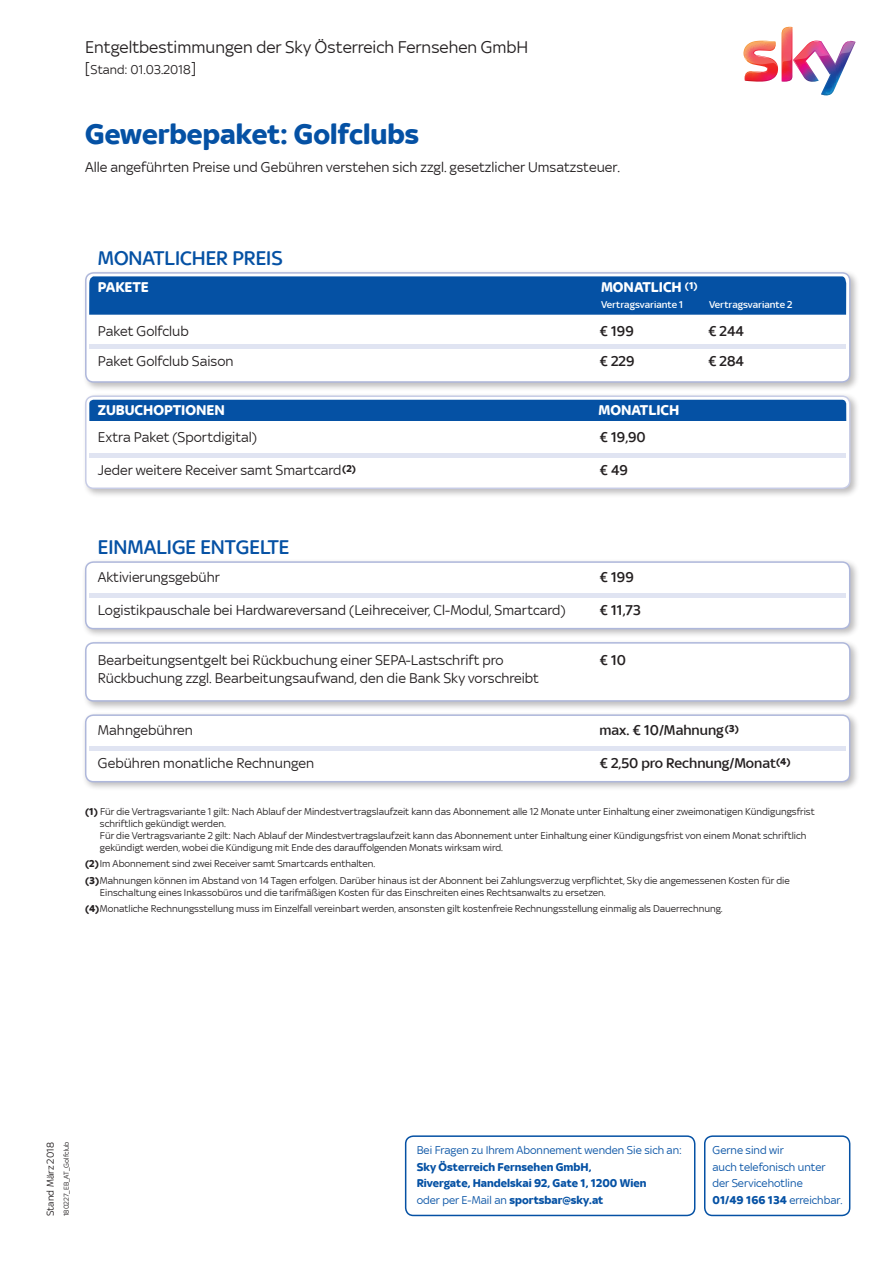
<style>
.page{position:relative;width:893px;height:1263px;background:#fff}
.page>*{position:absolute;margin:0;border:0;box-sizing:border-box;transform-origin:0 0}
.t1{font:700 30px "Sky Text";color:#0551a4}
.t2{font:500 21px "Sky Text";color:#0551a4}
.t3{font:18px "Sky Text";color:#231f20}
.NEU{font:15px "Sky Text";color:#231f20}
.NEU-2{font:500 15px "Sky Text";color:#231f20}
.t4{font:700 15px "Sky Text";color:#fff}
.t5{font:13.5px "Sky Text";color:#231f20}
.NEU-3{font:700 12px "Sky Text";color:#0551a4}
.NEU-4{font:12px "Sky Text";color:#0551a4}
.Abstand{font:10.5px/12px "Sky Text";color:#231f20}
.t6{font:500 10.5px "Sky Text";color:#fff}
.t7{font:7.5px "Sky Text";color:#231f20}
.s1{font-size:15px}
.s2{font-weight:700}
.s3{font-weight:400}
</style>
<div class="page">
<img style="left:743px;top:27px;width:113px;height:68px">
<div style="left:82px;top:392px;width:777px;height:106px;background:#231f20;opacity:.3"></div>
<div style="left:86px;top:396px;width:764px;height:92px;background:#fff;border-radius:8px"></div>
<div style="left:85px;top:395px;width:765px;height:94px;border:2px solid #c7cce6;border-radius:8px"></div>
<div style="left:82px;top:269px;width:777px;height:123px;background:#231f20;opacity:.3"></div>
<div style="left:86px;top:273px;width:764px;height:109px;background:#fff;border-radius:8px"></div>
<div style="left:85px;top:272px;width:765px;height:111px;border:2px solid #aeb7db;border-radius:8px"></div>
<div style="left:89px;top:276px;width:757px;height:39px;background:#0551a4"></div>
<div style="left:82px;top:558px;width:777px;height:81px;background:#231f20;opacity:.3"></div>
<div style="left:86px;top:562px;width:764px;height:67px;background:#fff;border-radius:8px"></div>
<div style="left:85px;top:561px;width:765px;height:68px;border:2px solid #aeb7db;border-radius:8px"></div>
<div style="left:82px;top:639px;width:777px;height:72px;background:#231f20;opacity:.3"></div>
<div style="left:86px;top:643px;width:764px;height:58px;background:#fff;border-radius:8px"></div>
<div style="left:85px;top:642px;width:765px;height:60px;border:2px solid #aeb7db;border-radius:8px"></div>
<div style="left:89px;top:400px;width:757px;height:21px;background:#0551a4"></div>
<div style="left:405px;top:1135px;width:290px;height:81px;border:2px solid #0551a4;border-radius:8px"></div>
<div style="left:704px;top:1135px;width:146px;height:81px;border:2px solid #0551a4;border-radius:8px"></div>
<div style="left:82px;top:711px;width:777px;height:81px;background:#231f20;opacity:.3"></div>
<div style="left:86px;top:715px;width:764px;height:67px;background:#fff;border-radius:8px"></div>
<div style="left:85px;top:714px;width:765px;height:68px;border:2px solid #aeb7db;border-radius:8px"></div>
<div style="left:89px;top:344px;width:757px;height:5px;background:#e0e4f2"></div>
<hr style="left:89px;top:453px;width:757px;height:4px;background:#e0e4f2">
<hr style="left:89px;top:593px;width:757px;height:4px;background:#e0e4f2">
<hr style="left:89px;top:746px;width:757px;height:4px;background:#e0e4f2">
<p class="t3" style="left:85px;top:37px;width:445px">Entgeltbestimmungen der Sky Österreich Fernsehen GmbH</p>
<p class="t5" style="left:85px;top:62px;width:113px"><span class="s1">[</span>Stand: 01.03.2018<span class="s1">]</span></p>
<p class="t1" style="left:85px;top:117px;width:336px">Gewerbepaket: Golfclubs</p>
<p class="NEU" style="left:85px;top:159px;width:536px">Alle angeführten Preise und Gebühren verstehen sich zzgl. gesetzlicher Umsatzsteuer.</p>
<p class="t2" style="left:98px;top:246px;width:186px">MONATLICHER PREIS</p>
<p class="t4" style="left:98px;top:278px;width:53px">PAKETE</p>
<p class="NEU" style="left:98px;top:322px;width:92px">Paket Golfclub</p>
<p class="NEU" style="left:98px;top:353px;width:137px">Paket Golfclub Saison</p>
<p class="t4" style="left:98px;top:402px;width:129px">ZUBUCHOPTIONEN</p>
<p class="NEU" style="left:98px;top:429px;width:161px">Extra Paket (Sportdigital)</p>
<p class="NEU" style="left:98px;top:462px;width:260px">Jeder weitere Receiver samt Smartcard<sup>(2)</sup></p>
<p class="t2" style="left:98px;top:536px;width:193px">EINMALIGE ENTGELTE</p>
<p class="NEU" style="left:98px;top:569px;width:123px">Aktivierungsgebühr</p>
<p class="NEU" style="left:98px;top:602px;width:469px">Logistikpauschale bei Hardwareversand (Leihreceiver, Cl-Modul, Smartcard)</p>
<p class="NEU" style="left:98px;top:652px;width:407px">Bearbeitungsentgelt bei Rückbuchung einer SEPA-Lastschrift pro</p>
<p class="NEU" style="left:98px;top:670px;width:443px">Rückbuchung zzgl. Bearbeitungsaufwand, den die Bank Sky vorschreibt</p>
<p class="NEU" style="left:98px;top:722px;width:97px">Mahngebühren</p>
<p class="NEU" style="left:98px;top:755px;width:218px">Gebühren monatliche Rechnungen</p>
<p class="t4" style="left:601px;top:278px;width:98px">MONATLICH <sup>(1)</sup></p>
<p class="t6" style="left:601px;top:299px;width:84px">Vertragsvariante 1</p>
<p class="t6" style="left:709px;top:299px;width:85px">Vertragsvariante 2</p>
<p class="NEU-2" style="left:600px;top:322px;width:36px">€ 199</p>
<p class="NEU-2" style="left:600px;top:353px;width:37px">€ 229</p>
<p class="t4" style="left:598px;top:402px;width:82px">MONATLICH</p>
<p class="NEU-2" style="left:600px;top:428px;width:48px">€ 19,90</p>
<p class="NEU-2" style="left:600px;top:461px;width:30px">€ 49</p>
<p class="NEU-2" style="left:708px;top:322px;width:38px">€ 244</p>
<p class="NEU-2" style="left:708px;top:353px;width:38px">€ 284</p>
<p class="NEU-2" style="left:600px;top:569px;width:36px">€ 199</p>
<p class="NEU-2" style="left:600px;top:602px;width:43px">€ 11,73</p>
<p class="NEU-2" style="left:600px;top:652px;width:28px">€ 10</p>
<p class="NEU-2" style="left:600px;top:722px;width:141px">max. € 10/Mahnung<sup>(3)</sup></p>
<p class="NEU-2" style="left:600px;top:755px;width:192px">€ 2,50 pro Rechnung/Monat<sup>(4)</sup></p>
<p class="Abstand" style="left:100px;top:806px;width:716px;text-indent:-15px"><span class="s2">(1)</span> Für die Vertragsvariante 1 gilt: Nach Ablauf der Mindestvertragslaufzeit kann das Abonnement alle 12 Monate unter Einhaltung einer zweimonatigen Kündigungsfrist schriftlich gekündigt werden.<br>Für die Vertragsvariante 2 gilt: Nach Ablauf der Mindestvertragslaufzeit kann das Abonnement unter Einhaltung einer Kündigungsfrist von einem Monat schriftlich gekündigt werden, wobei die Kündigung mit Ende des darauffolgenden Monats wirksam wird.</p>
<p class="Abstand" style="left:85px;top:858px;width:292px"><span class="s2">(2)</span>Im Abonnement sind zwei Receiver samt Smartcards enthalten.</p>
<p class="Abstand" style="left:100px;top:874px;width:691px;text-indent:-15px"><span class="s2">(3)</span>Mahnungen können im Abstand von 14 Tagen erfolgen. Darüber hinaus ist der Abonnent bei Zahlungsverzug verpflichtet, Sky die angemessenen Kosten für die<br>Einschaltung eines Inkassobüros und die tarifmäßigen Kosten für das Einschreiten eines Rechtsanwalts zu ersetzen.</p>
<p class="Abstand" style="left:85px;top:902px;width:639px"><span class="s2">(4)</span>Monatliche Rechnungsstellung muss im Einzelfall vereinbart werden, ansonsten gilt kostenfreie Rechnungsstellung einmalig als Dauerrechnung.</p>
<p class="Abstand" style="left:44px;top:1216px;width:75px;rotate:-90deg">Stand März 2018</p>
<p class="t7" style="left:62px;top:1216px;width:76px;rotate:-90deg">180227_EB_AT_Golfclub</p>
<p class="NEU-4" style="left:417px;top:1144px;width:267px">Bei Fragen zu Ihrem Abonnement wenden Sie sich an:</p>
<p class="NEU-3" style="left:417px;top:1160px;width:176px">Sky Österreich Fernsehen GmbH,</p>
<p class="NEU-3" style="left:417px;top:1176px;width:231px">Rivergate, Handelskai 92, Gate 1, 1200 Wien</p>
<p class="NEU-3" style="left:417px;top:1193px;width:188px"><span class="s3">oder per E-Mail an</span> sportsbar@sky.at</p>
<p class="NEU-4" style="left:712px;top:1144px;width:73px">Gerne sind wir</p>
<p class="NEU-4" style="left:712px;top:1160px;width:115px">auch telefonisch unter</p>
<p class="NEU-4" style="left:712px;top:1177px;width:92px">der Servicehotline</p>
<p class="NEU-3" style="left:712px;top:1193px;width:132px">01/49 166 134 <span class="s3">erreichbar.</span></p>
</div>
